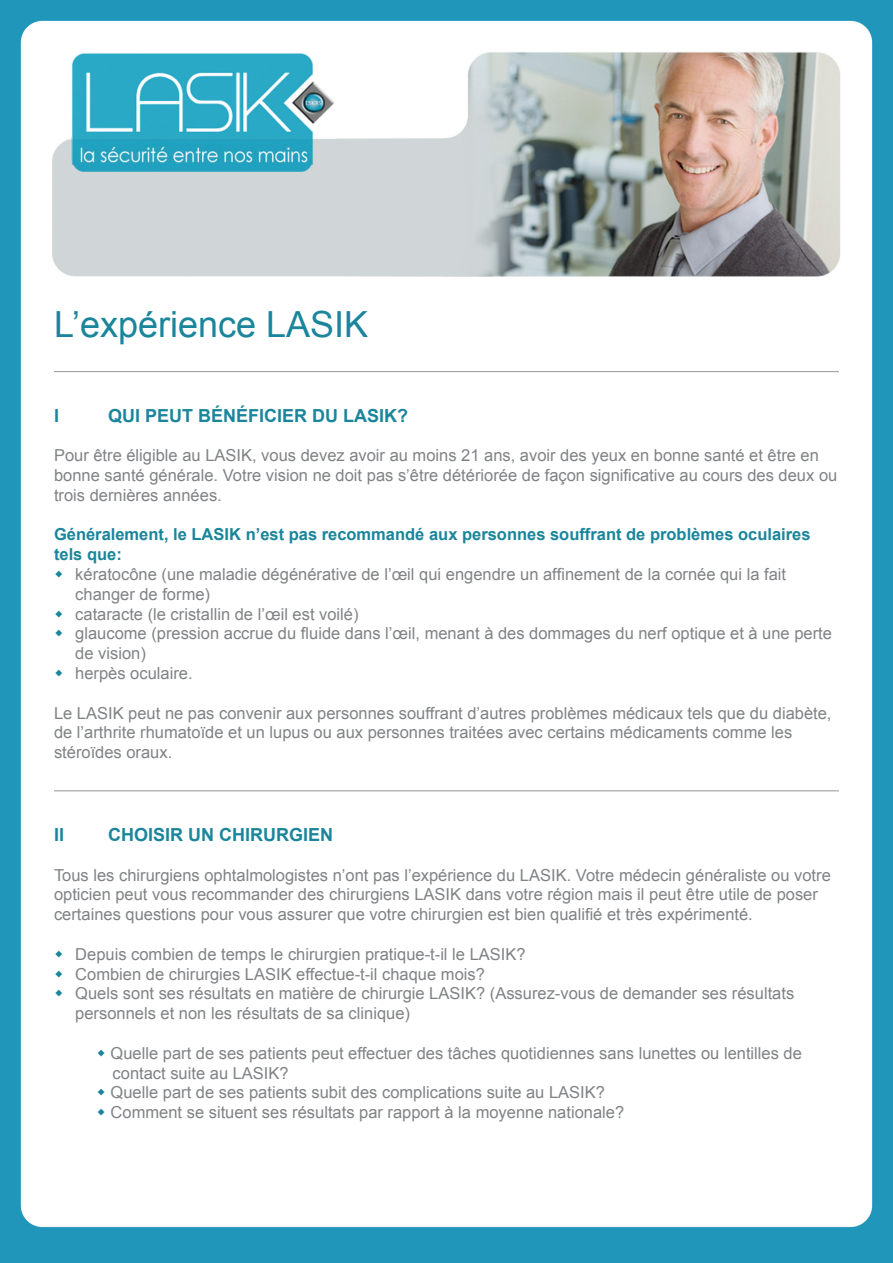
<style>
.page{position:relative;width:893px;height:1263px;background:#fff}
.page>*{position:absolute;margin:0;border:0;box-sizing:border-box;transform-origin:0 0}
.t1{font:36px "Arial";color:#1a859b}
.t2{font:700 18px "Arial";color:#1a859b}
.t3{font:16.5px/19.8px "Arial";color:#808285}
.t4{font:700 16.5px "Arial";color:#1a859b}
</style>
<div class="page">
<img style="left:0;top:0;width:893px;height:1263px">
<img style="left:51px;top:52px;width:791px;height:226px">
<hr style="left:54px;top:790px;width:785px;height:1px;background:#939598">
<hr style="left:54px;top:371px;width:785px;height:1px;background:#939598">
<svg style="left:55px;top:570px;width:7px;height:7px"></svg>
<svg style="left:55px;top:610px;width:7px;height:7px"></svg>
<svg style="left:55px;top:630px;width:7px;height:7px"></svg>
<svg style="left:55px;top:669px;width:7px;height:7px"></svg>
<svg style="left:55px;top:950px;width:7px;height:7px"></svg>
<svg style="left:55px;top:970px;width:7px;height:7px"></svg>
<svg style="left:55px;top:990px;width:7px;height:7px"></svg>
<svg style="left:98px;top:1049px;width:7px;height:7px"></svg>
<svg style="left:98px;top:1089px;width:7px;height:7px"></svg>
<svg style="left:98px;top:1109px;width:7px;height:6px"></svg>
<p class="t1" style="left:54px;top:301px;width:316px">L’expérience LASIK</p>
<p class="t2" style="left:54px;top:403px;width:7px">I</p>
<p class="t2" style="left:108px;top:403px;width:302px">QUI PEUT BÉNÉFICIER DU LASIK?</p>
<p class="t3" style="left:54px;top:446px;width:785px">Pour être éligible au LASIK, vous devez avoir au moins 21 ans, avoir des yeux en bonne santé et être en bonne santé générale. Votre vision ne doit pas s’être détériorée de façon significative au cours des deux ou trois dernières années.</p>
<p class="t4" style="left:54px;top:524px;width:758px">Généralement, le LASIK n’est pas recommandé aux personnes souffrant de problèmes oculaires</p>
<p class="t4" style="left:54px;top:543px;width:69px">tels que:</p>
<p class="t3" style="left:75px;top:564px;width:712px">kératocône (une maladie dégénérative de l’œil qui engendre un affinement de la cornée qui la fait changer de forme)</p>
<p class="t3" style="left:75px;top:604px;width:285px">cataracte (le cristallin de l’œil est voilé)</p>
<p class="t3" style="left:75px;top:624px;width:758px">glaucome (pression accrue du fluide dans l’œil, menant à des dommages du nerf optique et à une perte de vision)</p>
<p class="t3" style="left:75px;top:663px;width:119px">herpès oculaire.</p>
<p class="t3" style="left:54px;top:703px;width:779px">Le LASIK peut ne pas convenir aux personnes souffrant d’autres problèmes médicaux tels que du diabète, de l’arthrite rhumatoïde et un lupus ou aux personnes traitées avec certains médicaments comme les stéroïdes oraux.</p>
<p class="t2" style="left:54px;top:823px;width:12px">II</p>
<p class="t2" style="left:108px;top:823px;width:226px">CHOISIR UN CHIRURGIEN</p>
<p class="t3" style="left:54px;top:865px;width:778px">Tous les chirurgiens ophtalmologistes n’ont pas l’expérience du LASIK. Votre médecin généraliste ou votre opticien peut vous recommander des chirurgiens LASIK dans votre région mais il peut être utile de poser certaines questions pour vous assurer que votre chirurgien est bien qualifié et très expérimenté.</p>
<p class="t3" style="left:75px;top:944px;width:452px">Depuis combien de temps le chirurgien pratique-t-il le LASIK?</p>
<p class="t3" style="left:75px;top:964px;width:411px">Combien de chirurgies LASIK effectue-t-il chaque mois?</p>
<p class="t3" style="left:75px;top:984px;width:720px">Quels sont ses résultats en matière de chirurgie LASIK? (Assurez-vous de demander ses résultats</p>
<p class="t3" style="left:75px;top:1004px;width:336px">personnels et non les résultats de sa clinique)</p>
<p class="t3" style="left:111px;top:1043px;width:693px">Quelle part de ses patients peut effectuer des tâches quotidiennes sans lunettes ou lentilles de</p>
<p class="t3" style="left:113px;top:1063px;width:178px">contact suite au LASIK?</p>
<p class="t3" style="left:111px;top:1083px;width:496px">Quelle part de ses patients subit des complications suite au LASIK?</p>
<p class="t3" style="left:111px;top:1103px;width:515px">Comment se situent ses résultats par rapport à la moyenne nationale?</p>
</div>
